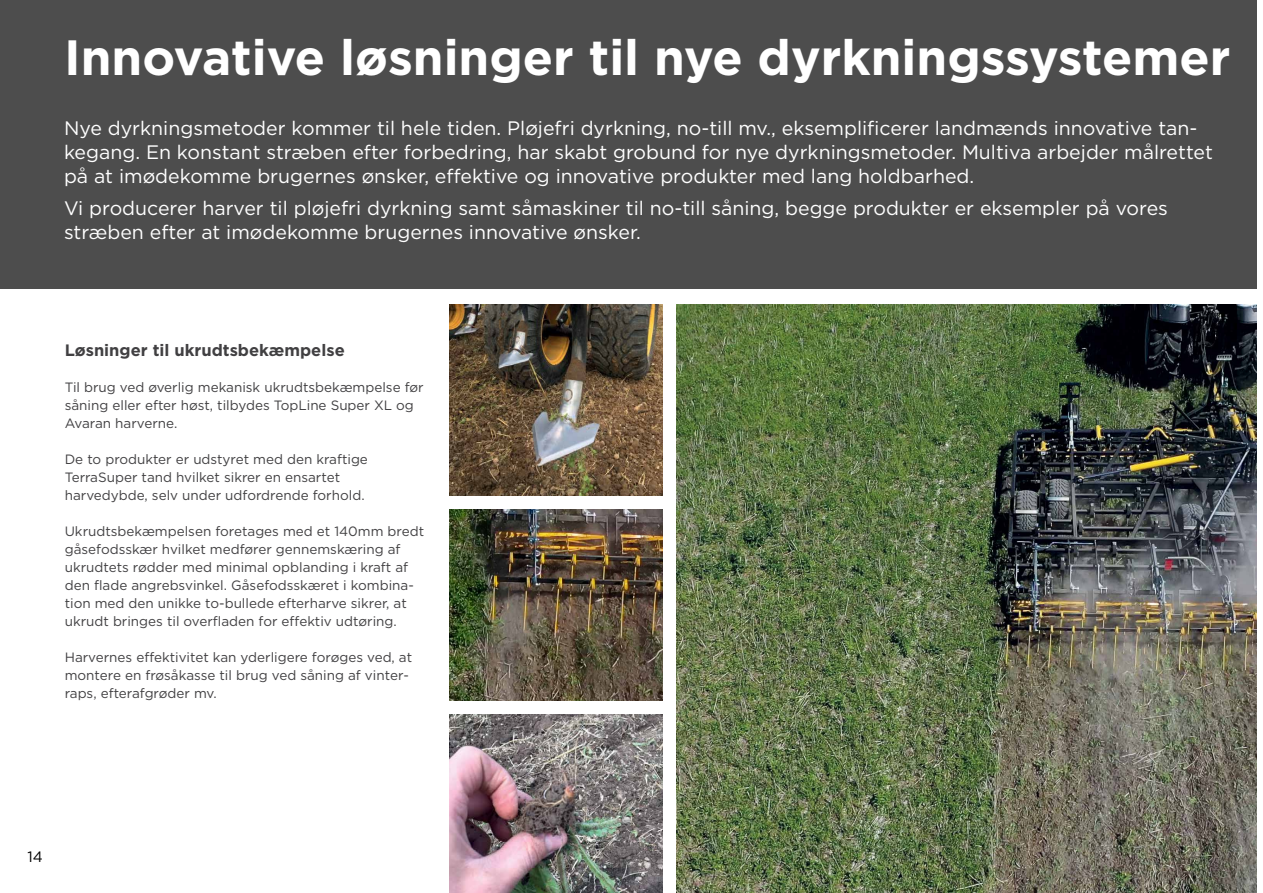
<style>
.page{position:relative;width:1263px;height:893px;background:#fff}
.page>*{position:absolute;margin:0;border:0;box-sizing:border-box;transform-origin:0 0}
.t1{font:700 49.5px "Gotham";color:#fff}
.t2{font:19.5px/24px "Gotham";color:#fff}
.t3{font:700 16.5px "Gotham";color:#414042}
.t4{font:15px "Gotham";color:#000}
.t5{font:13.5px/18px "Gotham";color:#414042}
</style>
<div class="page">
<img style="left:676px;top:304px;width:581px;height:589px">
<div style="left:0;top:0;width:1263px;height:289px;background:#4d4d4d"></div>
<div style="left:1257px;top:0;width:6px;height:893px;background:#fff"></div>
<img style="left:450px;top:714px;width:212px;height:179px">
<img style="left:450px;top:304px;width:212px;height:192px">
<img style="left:450px;top:509px;width:212px;height:192px">
<h1 class="t1" style="left:64px;top:24px;width:1168px">Innovative løsninger til nye dyrkningssystemer</h1>
<p class="t2" style="left:64px;top:115px;width:1150px">Nye dyrkningsmetoder kommer til hele tiden. Pløjefri dyrkning, no-till mv., eksemplificerer landmænds innovative tan&shy;kegang. En konstant stræben efter forbedring, har skabt grobund for nye dyrkningsmetoder. Multiva arbejder målrettet på at imødekomme brugernes ønsker, effektive og innovative produkter med lang holdbarhed.</p>
<h2 class="t2" style="left:64px;top:196px;width:1105px">Vi producerer harver til pløjefri dyrkning samt såmaskiner til no-till såning, begge produkter er eksempler på vores stræben efter at imødekomme brugernes innovative ønsker.</h2>
<p class="t3" style="left:65px;top:340px;width:282px">Løsninger til ukrudtsbekæmpelse</p>
<p class="t5" style="left:65px;top:378px;width:360px">Til brug ved øverlig mekanisk ukrudtsbekæmpelse før såning eller efter høst, tilbydes TopLine Super XL og<br>Avaran harverne.</p>
<p class="t5" style="left:65px;top:450px;width:305px">De to produkter er udstyret med den kraftige<br>TerraSuper tand hvilket sikrer en ensartet harvedybde, selv under udfordrende forhold.</p>
<p class="t5" style="left:65px;top:522px;width:361px">Ukrudtsbekæmpelsen foretages med et 140mm bredt gåsefodsskær hvilket medfører gennemskæring af ukrudtets rødder med minimal opblanding i kraft af den flade angrebsvinkel. Gåsefodsskæret i kombina&shy;tion med den unikke to-bullede efterharve sikrer, at ukrudt bringes til overfladen for effektiv udtøring.</p>
<p class="t5" style="left:65px;top:648px;width:349px">Harvernes effektivitet kan yderligere forøges ved, at montere en frøsåkasse til brug ved såning af vinter&shy;raps, efterafgrøder mv.</p>
<p class="t4" style="left:27px;top:847px;width:17px">14</p>
</div>
